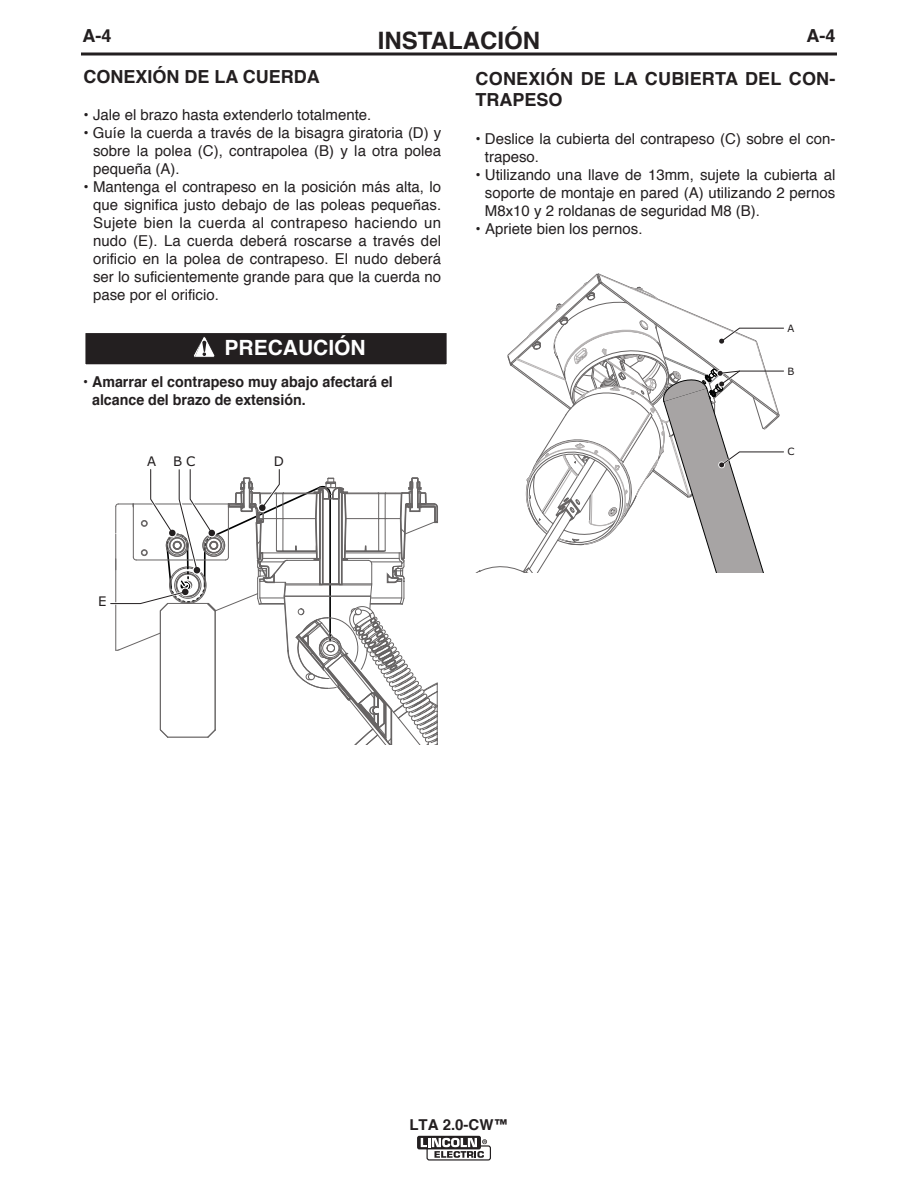
<style>
.page{position:relative;width:918px;height:1188px;background:#fff}
.page>*{position:absolute;margin:0;border:0;box-sizing:border-box;transform-origin:0 0}
.t1{font:700 24px "Helvetica";color:#231f20}
.t2{font:700 21px "Helvetica";color:#fff}
.t3{font:700 18px/21.6px "Helvetica";color:#231f20}
.t4{font:15px/18px "Helvetica";color:#231f20;text-align:justify}
.t5{font:700 15px/18px "Helvetica";color:#231f20;scale:.95 1}
.t6{font:700 15px "Helvetica";color:#231f20}
.t7{font:13.2px "Verdana";color:#221e1f}
.t8{font:10.05px "Verdana";color:#221e1f}
</style>
<div class="page">
<svg style="left:417px;top:1136px;width:64px;height:13px"></svg>
<svg style="left:421px;top:1138px;width:70px;height:23px"></svg>
<svg style="left:81px;top:52px;width:756px;height:4px;background:#595657"></svg>
<svg style="left:110px;top:469px;width:328px;height:276px"></svg>
<div style="left:85px;top:333px;width:362px;height:31px;background:#231f20"></div>
<div style="left:82px;top:330px;width:368px;height:37px;border:3px solid #fff"></div>
<svg style="left:194px;top:337px;width:21px;height:21px"></svg>
<svg style="left:477px;top:274px;width:307px;height:298px"></svg>
<p class="t3" style="left:83px;top:26px;width:30px">A-4</p>
<h1 class="t1" style="left:378px;top:31px;width:164px">INSTALACIÓN</h1>
<p class="t3" style="left:807px;top:26px;width:30px">A-4</p>
<p class="t3" style="left:84px;top:67px;width:238px">CONEXIÓN DE LA CUERDA</p>
<p class="t4" style="left:84px;top:107px;width:289px">• Jale el brazo hasta extenderlo totalmente.</p>
<p class="t4" style="left:93px;top:125px;width:350px;text-indent:-9px">• Guíe la cuerda a través de la bisagra giratoria (D) y sobre la polea (C), contrapolea (B) y la otra polea pequeña (A).</p>
<p class="t4" style="left:93px;top:179px;width:350px;text-indent:-9px">• Mantenga el contrapeso en la posición más alta, lo que significa justo debajo de las poleas pequeñas.<br>Sujete bien la cuerda al contrapeso haciendo un nudo (E). La cuerda deberá roscarse a través del orificio en la polea de contrapeso. El nudo deberá ser lo suficientemente grande para que la cuerda no pase por el orificio.</p>
<h2 class="t2" style="left:225px;top:339px;width:143px">PRECAUCIÓN</h2>
<p class="t5" style="left:92px;top:374px;width:318px;text-indent:-9px">• Amarrar el contrapeso muy abajo afectará el alcance del brazo de extensión.</p>
<p class="t7" style="left:147px;top:454px;width:11px">A</p>
<p class="t7" style="left:173px;top:454px;width:24px">B C</p>
<p class="t7" style="left:274px;top:454px;width:12px">D</p>
<p class="t3" style="left:476px;top:69px;width:361px">CONEXIÓN DE LA CUBIERTA DEL CON-<br>TRAPESO</p>
<p class="t4" style="left:485px;top:131px;width:352px;text-indent:-9px">• Deslice la cubierta del contrapeso (C) sobre el con&shy;trapeso.</p>
<p class="t4" style="left:485px;top:167px;width:352px;text-indent:-9px">• Utilizando una llave de 13mm, sujete la cubierta al soporte de montaje en pared (A) utilizando 2 pernos M8x10 y 2 roldanas de seguridad M8 (B).</p>
<p class="t4" style="left:476px;top:221px;width:168px">• Apriete bien los pernos.</p>
<p class="t8" style="left:788px;top:322px;width:8px">A</p>
<p class="t8" style="left:788px;top:365px;width:8px">B</p>
<p class="t8" style="left:788px;top:446px;width:9px">C</p>
<p class="t7" style="left:98px;top:594px;width:10px">E</p>
<p class="t6" style="left:409px;top:1118px;width:101px">LTA 2.0-CW™</p>
</div>
